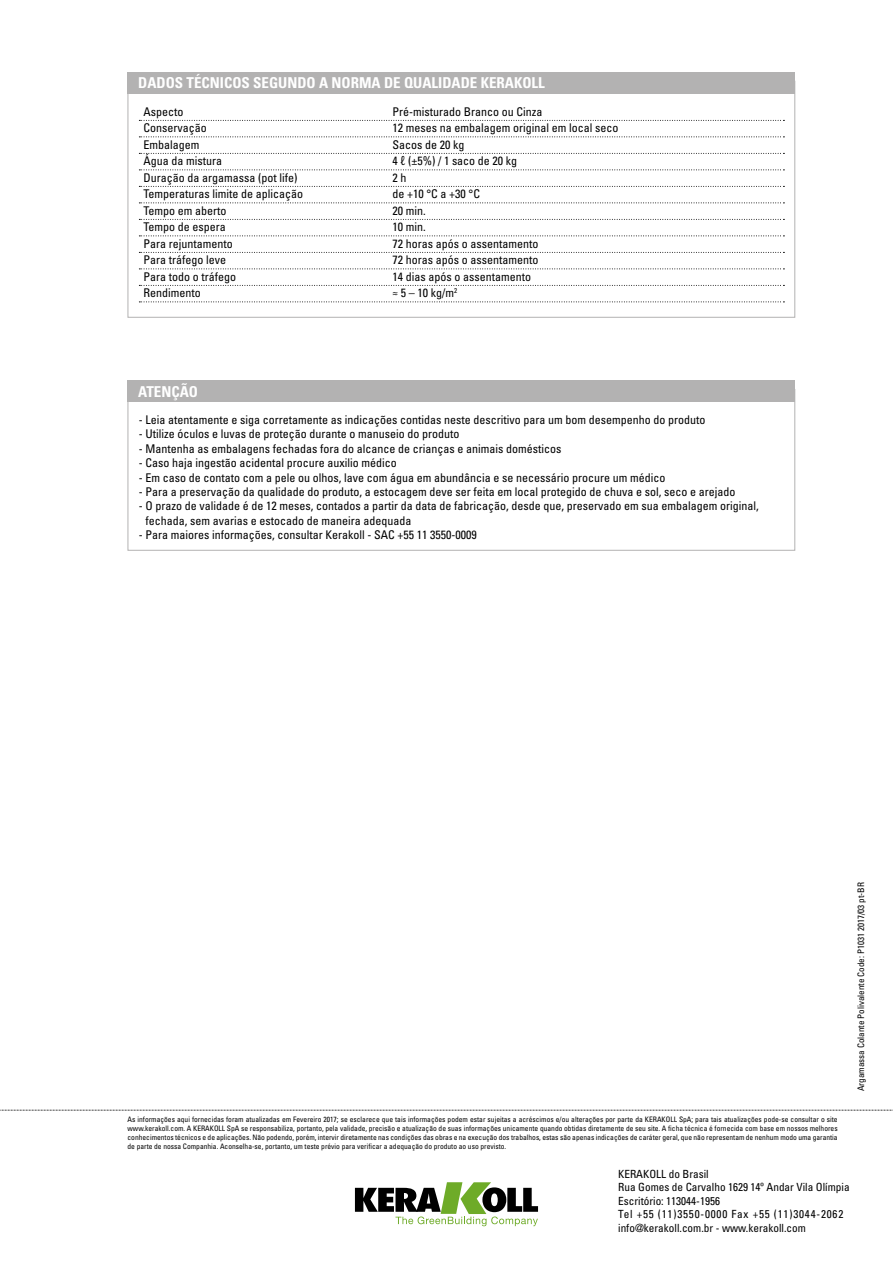
<style>
.page{position:relative;width:893px;height:1263px;background:#fff}
.page>*{position:absolute;margin:0;border:0;box-sizing:border-box;transform-origin:0 0}
.t1{font:700 condensed 15px "Univers LT Std";color:#fff}
.t2{font:condensed 12px/14.4px "Univers LT Std";color:#000}
.t3{font:condensed 11.25px/13.5px "Univers LT Std";color:#000}
.t4{font:condensed 9px "Univers LT Std";color:#000}
.t5{font:condensed 7.5px/9px "Univers LT Std";color:#000;text-align:justify}
</style>
<div class="page">
<svg style="left:0;top:1110px;width:893px;height:1px"></svg>
<svg style="left:355px;top:1182px;width:183px;height:44px"></svg>
<div style="left:128px;top:381px;width:667px;height:21px;background:#b3b2b2"></div>
<svg style="left:139px;top:120px;width:645px;height:1px"></svg>
<svg style="left:139px;top:136px;width:645px;height:1px"></svg>
<svg style="left:139px;top:153px;width:645px;height:1px"></svg>
<svg style="left:139px;top:169px;width:645px;height:1px"></svg>
<svg style="left:139px;top:186px;width:645px;height:1px"></svg>
<svg style="left:139px;top:202px;width:645px;height:1px"></svg>
<svg style="left:139px;top:219px;width:645px;height:1px"></svg>
<svg style="left:139px;top:235px;width:645px;height:1px"></svg>
<svg style="left:139px;top:252px;width:645px;height:1px"></svg>
<svg style="left:139px;top:268px;width:645px;height:1px"></svg>
<svg style="left:139px;top:285px;width:645px;height:1px"></svg>
<svg style="left:139px;top:301px;width:645px;height:1px"></svg>
<div style="left:128px;top:72px;width:667px;height:22px;background:#b3b2b2"></div>
<p class="t1" style="left:138px;top:74px;width:408px">DADOS TÉCNICOS SEGUNDO A NORMA DE QUALIDADE KERAKOLL</p>
<p class="t2" style="left:143px;top:104px;width:41px">Aspecto</p>
<p class="t2" style="left:392px;top:104px;width:151px">Pré-misturado Branco ou Cinza</p>
<p class="t2" style="left:143px;top:121px;width:65px">Conservação</p>
<p class="t2" style="left:392px;top:121px;width:227px">12 meses na embalagem original em local seco</p>
<p class="t2" style="left:143px;top:137px;width:57px">Embalagem</p>
<p class="t2" style="left:392px;top:137px;width:73px">Sacos de 20 kg</p>
<p class="t2" style="left:143px;top:154px;width:80px">Água da mistura</p>
<p class="t2" style="left:392px;top:154px;width:126px">4 ℓ (±5%) / 1 saco de 20 kg</p>
<p class="t2" style="left:143px;top:170px;width:155px">Duração da argamassa (pot life)</p>
<p class="t2" style="left:392px;top:170px;width:15px">2 h</p>
<p class="t2" style="left:143px;top:187px;width:161px">Temperaturas limite de aplicação</p>
<p class="t2" style="left:392px;top:187px;width:89px">de +10 °C a +30 °C</p>
<p class="t2" style="left:143px;top:203px;width:85px">Tempo em aberto</p>
<p class="t2" style="left:392px;top:203px;width:35px">20 min.</p>
<p class="t2" style="left:143px;top:220px;width:84px">Tempo de espera</p>
<p class="t2" style="left:392px;top:220px;width:35px">10 min.</p>
<p class="t2" style="left:143px;top:236px;width:91px">Para rejuntamento</p>
<p class="t2" style="left:392px;top:236px;width:147px">72 horas após o assentamento</p>
<p class="t2" style="left:143px;top:253px;width:84px">Para tráfego leve</p>
<p class="t2" style="left:392px;top:253px;width:147px">72 horas após o assentamento</p>
<p class="t2" style="left:143px;top:269px;width:94px">Para todo o tráfego</p>
<p class="t2" style="left:392px;top:269px;width:140px">14 dias após o assentamento</p>
<p class="t2" style="left:143px;top:286px;width:59px">Rendimento</p>
<p class="t2" style="left:392px;top:286px;width:66px">≈ 5 – 10 kg/m<sup>2</sup></p>
<p class="t1" style="left:138px;top:382px;width:61px">ATENÇÃO</p>
<p class="t2" style="left:139px;top:412px;width:568px">- Leia atentamente e siga corretamente as indicações contidas neste descritivo para um bom desempenho do produto</p>
<p class="t2" style="left:139px;top:427px;width:322px">- Utilize óculos e luvas de proteção durante o manuseio do produto</p>
<p class="t2" style="left:139px;top:441px;width:424px">- Mantenha as embalagens fechadas fora do alcance de crianças e animais domésticos</p>
<p class="t2" style="left:139px;top:456px;width:259px">- Caso haja ingestão acidental procure auxilio médico</p>
<p class="t2" style="left:139px;top:470px;width:528px">- Em caso de contato com a pele ou olhos, lave com água em abundância e se necessário procure um médico</p>
<p class="t2" style="left:139px;top:484px;width:598px">- Para a preservação da qualidade do produto, a estocagem deve ser feita em local protegido de chuva e sol, seco e arejado</p>
<p class="t2" style="left:146px;top:499px;width:615px;text-indent:-7px">- O prazo de validade é de 12 meses, contados a partir da data de fabricação, desde que, preservado em sua embalagem original, fechada, sem avarias e estocado de maneira adequada</p>
<p class="t2" style="left:139px;top:528px;width:339px">- Para maiores informações, consultar Kerakoll - SAC +55 11 3550-0009</p>
<p class="t4" style="left:855px;top:1091px;width:210px;rotate:-90deg">Argamassa Colante Polivalente Code: P1031 2017/03 pt-BR</p>
<p class="t5" style="left:128px;top:1114px;width:712px">As informações aqui fornecidas foram atualizadas em Fevereiro 2017; se esclarece que tais informações podem estar sujeitas a acréscimos e/ou alterações por parte da KERAKOLL SpA; para tais atualizações pode-se consultar o site www.kerakoll.com. A KERAKOLL SpA se responsabiliza, portanto, pela validade, precisão e atualização de suas informações unicamente quando obtidas diretamente de seu site. A ficha técnica é fornecida com base em nossos melhores conhecimentos técnicos e de aplicações. Não podendo, porém, intervir diretamente nas condições das obras e na execução dos trabalhos, estas são apenas indicações de caráter geral, que não representam de nenhum modo uma garantia de parte de nossa Companhia. Aconselha-se, portanto, um teste prévio para verificar a adequação do produto ao uso previsto.</p>
<p class="t3" style="left:618px;top:1167px;width:233px">KERAKOLL do Brasil<br>Rua Gomes de Carvalho 1629 14º Andar Vila Olímpia Escritório: 113044-1956<br>Tel +55 (11)3550-0000 Fax +55 (11)3044-2062 info@kerakoll.com.br - www.kerakoll.com</p>
</div>
